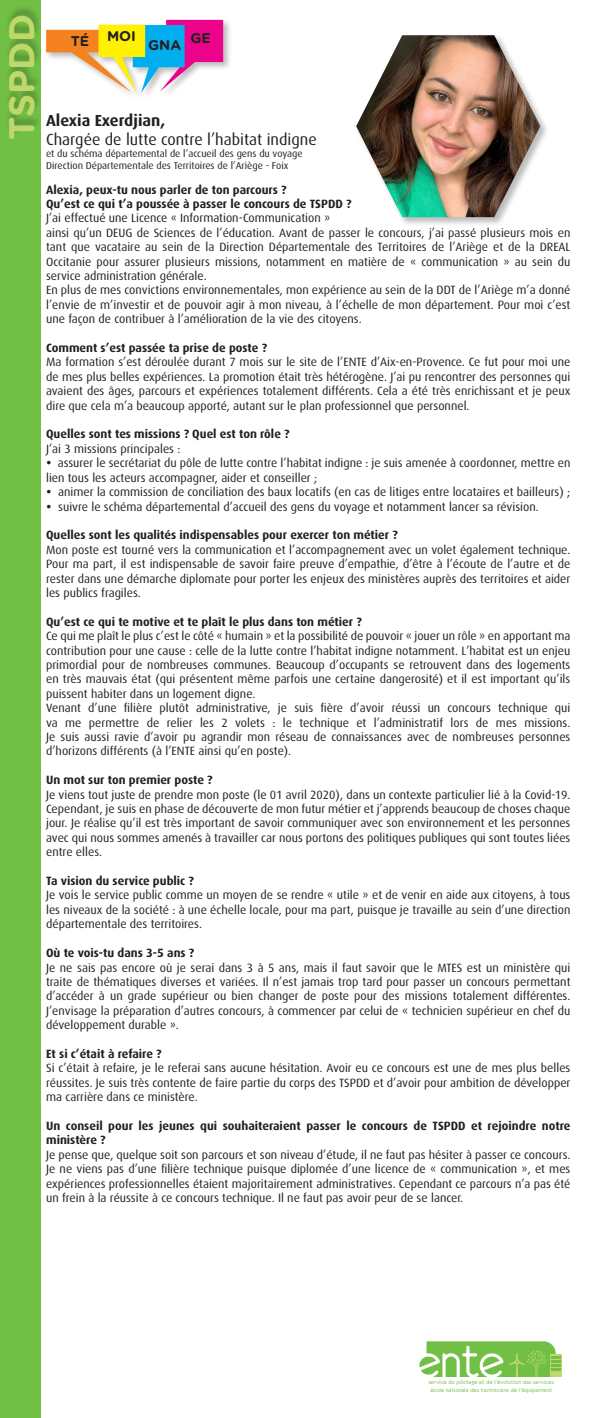
<style>
.page{position:relative;width:596px;height:1418px;background:#fff}
.page>*{position:absolute;margin:0;border:0;box-sizing:border-box;transform-origin:0 0}
.t1{font:700 36px "Gotham Rounded";color:#bed86b}
.t2{font:16px "Dax OT";color:#231f20}
.t3{font:700 16px "Dax OT";color:#231f20}
.t4{font:700 14.1px "Gotham Rounded";color:#231f20}
.t5{font:12px/14.4px "Dax OT";color:#231f20;text-align:justify}
.t6{font:700 12px/14.4px "Dax OT";color:#231f20}
.t7{font:10px "Dax OT";color:#231f20}
.t8{font:6.5px "Eurofurenceregular";letter-spacing:.025em;color:#71bf44}
</style>
<div class="page">
<div style="left:0;top:0;width:40px;height:1417px;background:#71bf44"></div>
<svg style="left:560px;top:1354px;width:1px;height:22px"></svg>
<svg style="left:419px;top:1341px;width:141px;height:35px;background:#91cd6b"></svg>
<div style="left:5px;top:4px;width:36px;height:134px;background:#231f20;opacity:.3"></div>
<div style="left:45px;top:18px;width:187px;height:83px;background:#231f20;opacity:.3"></div>
<svg style="left:46px;top:20px;width:177px;height:73px"></svg>
<div style="left:355px;top:34px;width:194px;height:193px;background:#231f20;opacity:.3"></div>
<img style="left:356px;top:35px;width:184px;height:182px">
<p class="t1" style="left:-5px;top:140px;width:128px;rotate:-90deg">TSPDD</p>
<p class="t4" style="left:107px;top:26px;width:30px">MOI</p>
<p class="t4" style="left:71px;top:31px;width:20px">TÉ</p>
<p class="t4" style="left:190px;top:28px;width:22px">GE</p>
<p class="t4" style="left:148px;top:34px;width:34px">GNA</p>
<p class="t3" style="left:46px;top:111px;width:120px">Alexia Exerdjian,</p>
<p class="t2" style="left:46px;top:130px;width:272px">Chargée de lutte contre l’habitat indigne</p>
<p class="t7" style="left:46px;top:148px;width:258px">et du schéma départemental de l’accueil des gens du voyage</p>
<p class="t7" style="left:46px;top:160px;width:244px">Direction Départementale des Territoires de l’Ariège - Foix</p>
<p class="t6" style="left:46px;top:182px;width:242px">Alexia, peux-tu nous parler de ton parcours ?</p>
<p class="t6" style="left:46px;top:197px;width:306px">Qu’est ce qui t’a poussée à passer le concours de TSPDD ?</p>
<p class="t5" style="left:46px;top:211px;width:285px">J’ai effectué une Licence « Information-Communication »</p>
<p class="t5" style="left:46px;top:225px;width:525px">ainsi qu’un DEUG de Sciences de l’éducation. Avant de passer le concours, j’ai passé plusieurs mois en tant que vacataire au sein de la Direction Départementale des Territoires de l’Ariège et de la DREAL Occitanie pour assurer plusieurs missions, notamment en matière de « communication » au sein du service administration générale.</p>
<p class="t5" style="left:46px;top:283px;width:525px">En plus de mes convictions environnementales, mon expérience au sein de la DDT de l’Ariège m’a donné l’envie de m’investir et de pouvoir agir à mon niveau, à l’échelle de mon département. Pour moi c’est une façon de contribuer à l’amélioration de la vie des citoyens.</p>
<p class="t6" style="left:46px;top:341px;width:222px">Comment s’est passée ta prise de poste ?</p>
<p class="t5" style="left:46px;top:355px;width:525px">Ma formation s’est déroulée durant 7 mois sur le site de l’ENTE d’Aix-en-Provence. Ce fut pour moi une de mes plus belles expériences. La promotion était très hétérogène. J’ai pu rencontrer des personnes qui avaient des âges, parcours et expériences totalement différents. Cela a été très enrichissant et je peux dire que cela m’a beaucoup apporté, autant sur le plan professionnel que personnel.</p>
<p class="t6" style="left:46px;top:427px;width:245px">Quelles sont tes missions ? Quel est ton rôle ?</p>
<p class="t5" style="left:46px;top:441px;width:136px">J’ai 3 missions principales :</p>
<p class="t5" style="left:46px;top:456px;width:525px">• assurer le secrétariat du pôle de lutte contre l’habitat indigne : je suis amenée à coordonner, mettre en lien tous les acteurs accompagner, aider et conseiller ;</p>
<p class="t5" style="left:46px;top:485px;width:525px">• animer la commission de conciliation des baux locatifs (en cas de litiges entre locataires et bailleurs) ;</p>
<p class="t5" style="left:46px;top:499px;width:494px">• suivre le schéma départemental d’accueil des gens du voyage et notamment lancer sa révision.</p>
<p class="t6" style="left:46px;top:528px;width:353px">Quelles sont les qualités indispensables pour exercer ton métier ?</p>
<p class="t5" style="left:46px;top:542px;width:525px">Mon poste est tourné vers la communication et l’accompagnement avec un volet également technique.<br>Pour ma part, il est indispensable de savoir faire preuve d’empathie, d’être à l’écoute de l’autre et de rester dans une démarche diplomate pour porter les enjeux des ministères auprès des territoires et aider les publics fragiles.</p>
<p class="t6" style="left:46px;top:614px;width:317px">Qu’est ce qui te motive et te plaît le plus dans ton métier ?</p>
<p class="t5" style="left:46px;top:629px;width:525px">Ce qui me plaît le plus c’est le côté « humain » et la possibilité de pouvoir « jouer un rôle » en apportant ma contribution pour une cause : celle de la lutte contre l’habitat indigne notamment. L’habitat est un enjeu primordial pour de nombreuses communes. Beaucoup d’occupants se retrouvent dans des logements en très mauvais état (qui présentent même parfois une certaine dangerosité) et il est important qu’ils puissent habiter dans un logement digne.</p>
<p class="t5" style="left:46px;top:701px;width:525px">Venant d’une filière plutôt administrative, je suis fière d’avoir réussi un concours technique qui va me permettre de relier les 2 volets : le technique et l’administratif lors de mes missions.<br>Je suis aussi ravie d’avoir pu agrandir mon réseau de connaissances avec de nombreuses personnes d’horizons différents (à l’ENTE ainsi qu’en poste).</p>
<p class="t6" style="left:46px;top:773px;width:168px">Un mot sur ton premier poste ?</p>
<p class="t5" style="left:46px;top:787px;width:525px">Je viens tout juste de prendre mon poste (le 01 avril 2020), dans un contexte particulier lié à la Covid-19.<br>Cependant, je suis en phase de découverte de mon futur métier et j’apprends beaucoup de choses chaque jour. Je réalise qu’il est très important de savoir communiquer avec son environnement et les personnes avec qui nous sommes amenés à travailler car nous portons des politiques publiques qui sont toutes liées entre elles.</p>
<p class="t6" style="left:46px;top:873px;width:149px">Ta vision du service public ?</p>
<p class="t5" style="left:46px;top:888px;width:525px">Je vois le service public comme un moyen de se rendre « utile » et de venir en aide aux citoyens, à tous les niveaux de la société : à une échelle locale, pour ma part, puisque je travaille au sein d’une direction départementale des territoires.</p>
<p class="t6" style="left:46px;top:945px;width:150px">Où te vois-tu dans 3-5 ans ?</p>
<p class="t5" style="left:46px;top:960px;width:525px">Je ne sais pas encore où je serai dans 3 à 5 ans, mais il faut savoir que le MTES est un ministère qui traite de thématiques diverses et variées. Il n’est jamais trop tard pour passer un concours permettant d’accéder à un grade supérieur ou bien changer de poste pour des missions totalement différentes.<br>J’envisage la préparation d’autres concours, à commencer par celui de « technicien supérieur en chef du développement durable ».</p>
<p class="t6" style="left:46px;top:1046px;width:117px">Et si c’était à refaire ?</p>
<p class="t5" style="left:46px;top:1061px;width:525px">Si c’était à refaire, je le referai sans aucune hésitation. Avoir eu ce concours est une de mes plus belles réussites. Je suis très contente de faire partie du corps des TSPDD et d’avoir pour ambition de développer ma carrière dans ce ministère.</p>
<p class="t6" style="left:46px;top:1118px;width:525px">Un conseil pour les jeunes qui souhaiteraient passer le concours de TSPDD et rejoindre notre ministère ?</p>
<p class="t5" style="left:46px;top:1147px;width:525px">Je pense que, quelque soit son parcours et son niveau d’étude, il ne faut pas hésiter à passer ce concours.<br>Je ne viens pas d’une filière technique puisque diplomée d’une licence de « communication », et mes expériences professionnelles étaient majoritairement administratives. Cependant ce parcours n’a pas été un frein à la réussite à ce concours technique. Il ne faut pas avoir peur de se lancer.</p>
<p class="t8" style="left:428px;top:1378px;width:126px">service du pilotage et de l’évolution des services</p>
<p class="t8" style="left:430px;top:1386px;width:123px">école nationale des techniciens de l’équipement</p>
</div>
